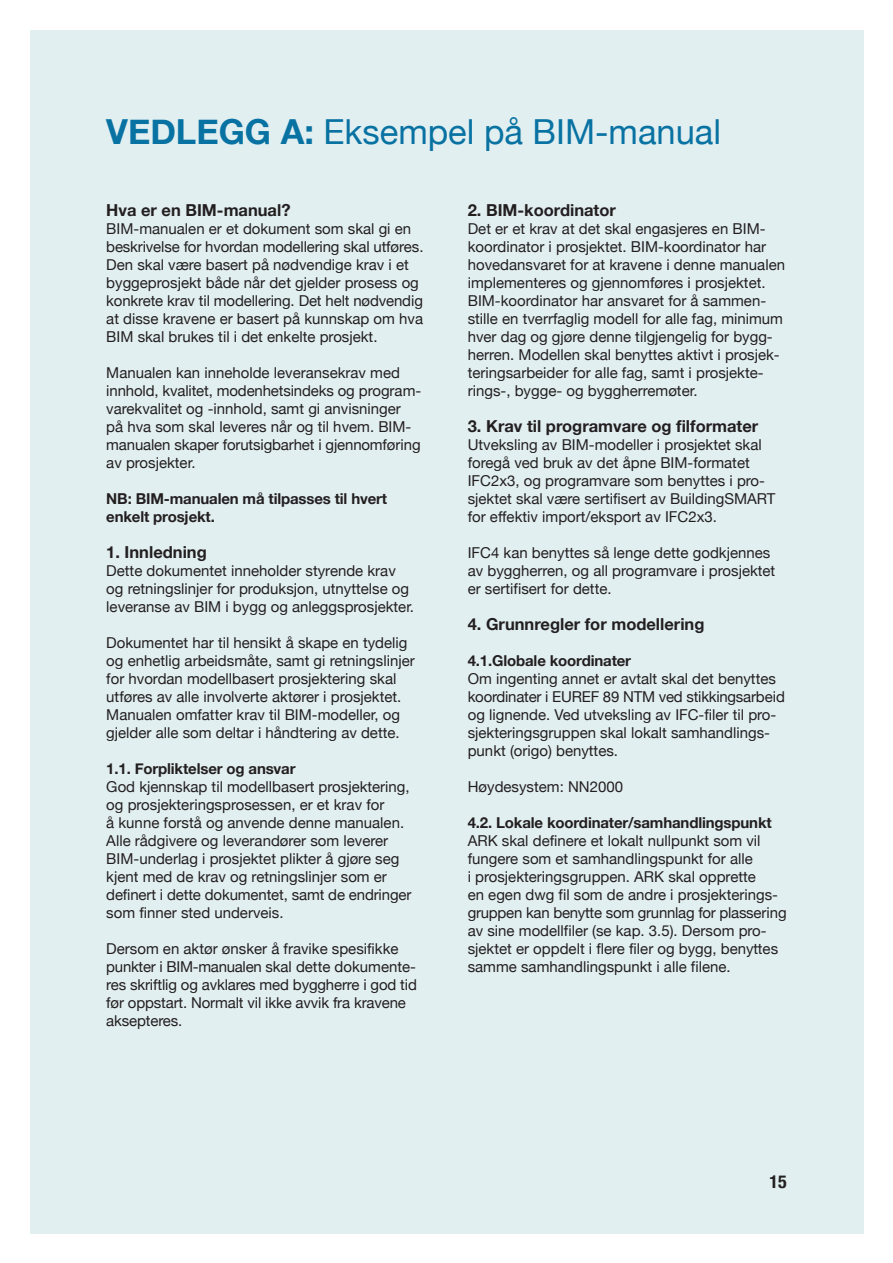
<style>
.page{position:relative;width:893px;height:1263px;background:#fff}
.page>*{position:absolute;margin:0;border:0;box-sizing:border-box;transform-origin:0 0}
.t1{font:34.5px "Helvetica Neue";color:#0872a2}
.t2{font:700 condensed 18px "Helvetica Neue";color:#231f20}
.t3{font:700 16.5px "Helvetica Neue";color:#231f20}
.t4{font:15px/18px "Helvetica Neue";color:#231f20}
.t5{font:700 15px/18px "Helvetica Neue";letter-spacing:-.01em;color:#231f20}
.s1{font-weight:700}
</style>
<div class="page">
<div style="left:30px;top:30px;width:833px;height:1203px;background:#e2eff1"></div>
<h1 class="t1" style="left:106px;top:107px;width:616px"><span class="s1">VEDLEGG A:</span> Eksempel på BIM-manual</h1>
<p class="t3" style="left:106px;top:197px;width:186px">Hva er en BIM-manual?</p>
<p class="t4" style="left:106px;top:221px;width:319px">BIM-manualen er et dokument som skal gi en beskrivelse for hvordan modellering skal utføres.<br>Den skal være basert på nødvendige krav i et byggeprosjekt både når det gjelder prosess og konkrete krav til modellering. Det helt nødvendig at disse kravene er basert på kunnskap om hva BIM skal brukes til i det enkelte prosjekt.</p>
<p class="t4" style="left:106px;top:365px;width:316px">Manualen kan inneholde leveransekrav med innhold, kvalitet, modenhetsindeks og program&shy;varekvalitet og -innhold, samt gi anvisninger på hva som skal leveres når og til hvem. BIM&shy;manualen skaper forutsigbarhet i gjennomføring av prosjekter.</p>
<p class="t5" style="left:106px;top:490px;width:282px">NB: BIM-manualen må tilpasses til hvert enkelt prosjekt.</p>
<p class="t3" style="left:106px;top:539px;width:102px">1. Innledning</p>
<p class="t4" style="left:106px;top:563px;width:309px">Dette dokumentet inneholder styrende krav og retningslinjer for produksjon, utnyttelse og leveranse av BIM i bygg og anleggsprosjekter.</p>
<p class="t4" style="left:106px;top:635px;width:310px">Dokumentet har til hensikt å skape en tydelig og enhetlig arbeidsmåte, samt gi retningslinjer for hvordan modellbasert prosjektering skal utføres av alle involverte aktører i prosjektet.<br>Manualen omfatter krav til BIM-modeller, og gjelder alle som deltar i håndtering av dette.</p>
<p class="t5" style="left:106px;top:760px;width:191px">1.1. Forpliktelser og ansvar</p>
<p class="t4" style="left:106px;top:779px;width:307px">God kjennskap til modellbasert prosjektering, og prosjekteringsprosessen, er et krav for<br>å kunne forstå og anvende denne manualen.<br>Alle rådgivere og leverandører som leverer BIM-underlag i prosjektet plikter å gjøre seg kjent med de krav og retningslinjer som er definert i dette dokumentet, samt de endringer som finner sted underveis.</p>
<p class="t4" style="left:106px;top:941px;width:312px">Dersom en aktør ønsker å fravike spesifikke punkter i BIM-manualen skal dette dokumente&shy;res skriftlig og avklares med byggherre i god tid før oppstart. Normalt vil ikke avvik fra kravene aksepteres.</p>
<p class="t3" style="left:468px;top:197px;width:150px">2. BIM-koordinator</p>
<p class="t4" style="left:468px;top:221px;width:319px">Det er et krav at det skal engasjeres en BIM&shy;koordinator i prosjektet. BIM-koordinator har hovedansvaret for at kravene i denne manualen implementeres og gjennomføres i prosjektet.<br>BIM-koordinator har ansvaret for å sammen&shy;stille en tverrfaglig modell for alle fag, minimum hver dag og gjøre denne tilgjengelig for bygg&shy;herren. Modellen skal benyttes aktivt i prosjek&shy;teringsarbeider for alle fag, samt i prosjekte&shy;rings-, bygge- og byggherremøter.</p>
<p class="t3" style="left:468px;top:413px;width:292px">3. Krav til programvare og filformater</p>
<p class="t4" style="left:468px;top:437px;width:309px">Utveksling av BIM-modeller i prosjektet skal foregå ved bruk av det åpne BIM-formatet IFC2x3, og programvare som benyttes i pro&shy;sjektet skal være sertifisert av BuildingSMART for effektiv import/eksport av IFC2x3.</p>
<p class="t4" style="left:468px;top:545px;width:309px">IFC4 kan benyttes så lenge dette godkjennes av byggherren, og all programvare i prosjektet er sertifisert for dette.</p>
<p class="t3" style="left:468px;top:611px;width:238px">4. Grunnregler for modellering</p>
<p class="t5" style="left:468px;top:652px;width:165px">4.1.Globale koordinater</p>
<p class="t4" style="left:468px;top:671px;width:319px">Om ingenting annet er avtalt skal det benyttes koordinater i EUREF 89 NTM ved stikkingsarbeid og lignende. Ved utveksling av IFC-filer til pro&shy;sjekteringsgruppen skal lokalt samhandlings&shy;punkt (origo) benyttes.</p>
<p class="t4" style="left:468px;top:779px;width:157px">Høydesystem: NN2000</p>
<p class="t5" style="left:468px;top:814px;width:305px">4.2. Lokale koordinater/samhandlingspunkt</p>
<p class="t4" style="left:468px;top:833px;width:320px">ARK skal definere et lokalt nullpunkt som vil fungere som et samhandlingspunkt for alle<br>i prosjekteringsgruppen. ARK skal opprette -<br>en egen dwg fil som de andre i prosjekterings&shy;gruppen kan benytte som grunnlag for plassering av sine modellfiler (se kap. 3.5). Dersom pro&shy;sjektet er oppdelt i flere filer og bygg, benyttes samme samhandlingspunkt i alle filene.</p>
<p class="t2" style="left:769px;top:1167px;width:19px">15</p>
</div>
